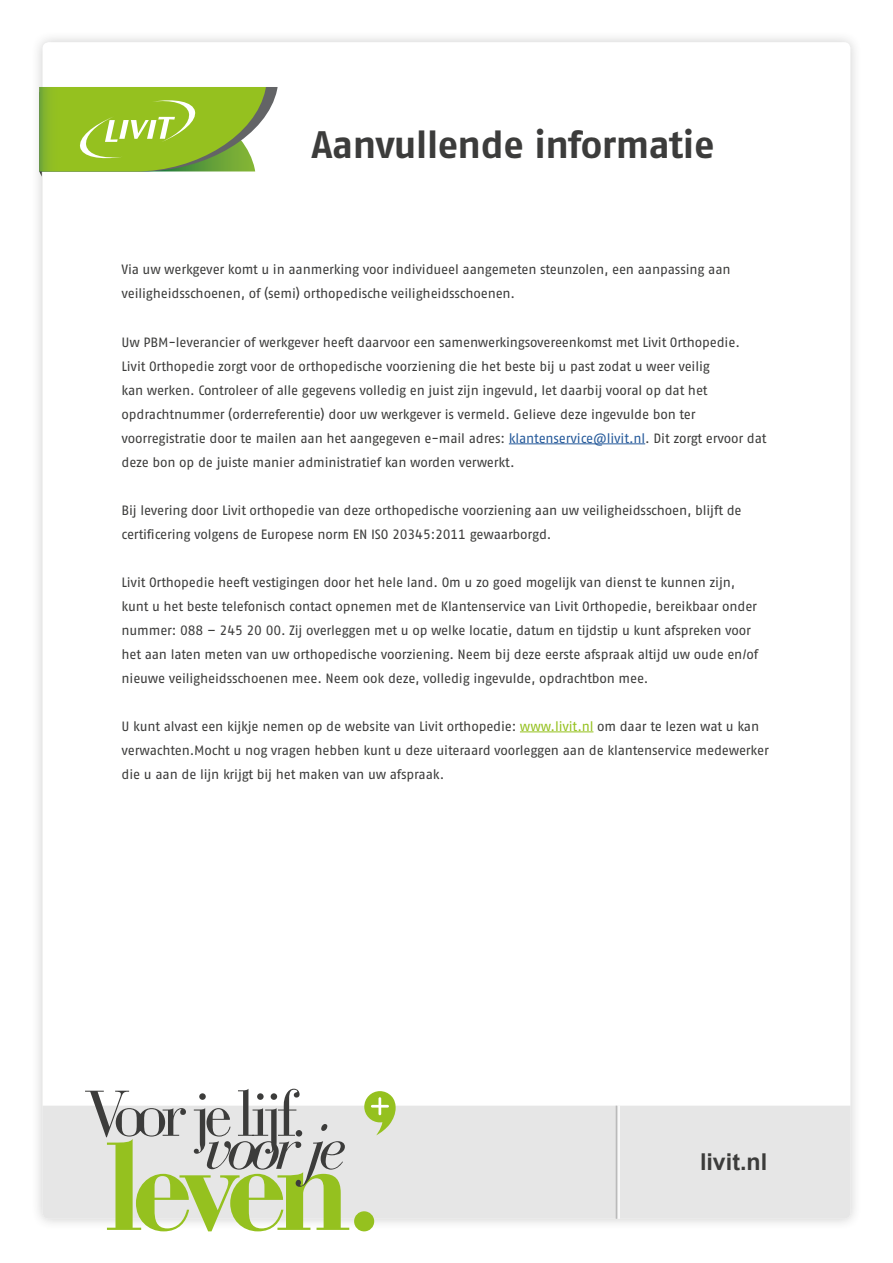
<style>
.page{position:relative;width:893px;height:1263px;background:#fff}
.page>*{position:absolute;margin:0;border:0;box-sizing:border-box;transform-origin:0 0}
.t1{font:38.25px "Fago No Bold TF";letter-spacing:-.015em;color:#3c3c3b}
.t2{font:700 23.25px "Arial";color:#3c3c3b}
.t3{font:13.5px/24px "Fago No Regular TF";letter-spacing:-.015em;color:#3c3c3b}
.s1{color:#275b9b}
.s2{color:#95c11f}
</style>
<div class="page">
<div style="left:31px;top:31px;width:831px;height:1199px;background:#f5f5f5"></div>
<div style="left:43px;top:42px;width:807px;height:1177px;background:#fff;border-radius:6px"></div>
<div style="left:43px;top:1106px;width:807px;height:113px;background:#e6e6e6"></div>
<hr style="left:618px;top:1106px;width:2px;height:113px;background:#fff">
<hr style="left:616px;top:1106px;width:1px;height:113px;background:#bababa">
<svg style="left:85px;top:1089px;width:311px;height:142px;background:#cbd3b4"></svg>
<svg style="left:39px;top:87px;width:239px;height:90px"></svg>
<hr style="left:509px;top:443px;width:136px;height:1px;background:#275b9b">
<hr style="left:520px;top:731px;width:73px;height:1px;background:#95c11f">
<h1 class="t1" style="left:312px;top:123px;width:404px">Aanvullende informatie</h1>
<p class="t3" style="left:122px;top:258px;width:611px">Via uw werkgever komt u in aanmerking voor individueel aangemeten steunzolen, een aanpassing aan veiligheidsschoenen, of (semi) orthopedische veiligheidsschoenen.</p>
<p class="t3" style="left:122px;top:330px;width:647px">Uw PBM-leverancier of werkgever heeft daarvoor een samenwerkingsovereenkomst met Livit Orthopedie.<br>Livit Orthopedie zorgt voor de orthopedische voorziening die het beste bij u past zodat u weer veilig<br>kan werken. Controleer of alle gegevens volledig en juist zijn ingevuld, let daarbij vooral op dat het opdrachtnummer (orderreferentie) door uw werkgever is vermeld. Gelieve deze ingevulde bon ter voorregistratie door te mailen aan het aangegeven e-mail adres: <span class="s1">klantenservice@livit.nl</span>. Dit zorgt ervoor dat deze bon op de juiste manier administratief kan worden verwerkt.</p>
<p class="t3" style="left:122px;top:498px;width:622px">Bij levering door Livit orthopedie van deze orthopedische voorziening aan uw veiligheidsschoen, blijft de certificering volgens de Europese norm EN ISO 20345:2011 gewaarborgd.</p>
<p class="t3" style="left:122px;top:570px;width:638px">Livit Orthopedie heeft vestigingen door het hele land. Om u zo goed mogelijk van dienst te kunnen zijn, kunt u het beste telefonisch contact opnemen met de Klantenservice van Livit Orthopedie, bereikbaar onder nummer: 088 – 245 20 00. Zij overleggen met u op welke locatie, datum en tijdstip u kunt afspreken voor het aan laten meten van uw orthopedische voorziening. Neem bij deze eerste afspraak altijd uw oude en/of nieuwe veiligheidsschoenen mee. Neem ook deze, volledig ingevulde, opdrachtbon mee.</p>
<p class="t3" style="left:122px;top:714px;width:649px">U kunt alvast een kijkje nemen op de website van Livit orthopedie: <span class="s2">www.livit.nl</span> om daar te lezen wat u kan verwachten.Mocht u nog vragen hebben kunt u deze uiteraard voorleggen aan de klantenservice medewerker die u aan de lijn krijgt bij het maken van uw afspraak.</p>
<h2 class="t2" style="left:700px;top:1146px;width:69px">livit.nl</h2>
</div>
